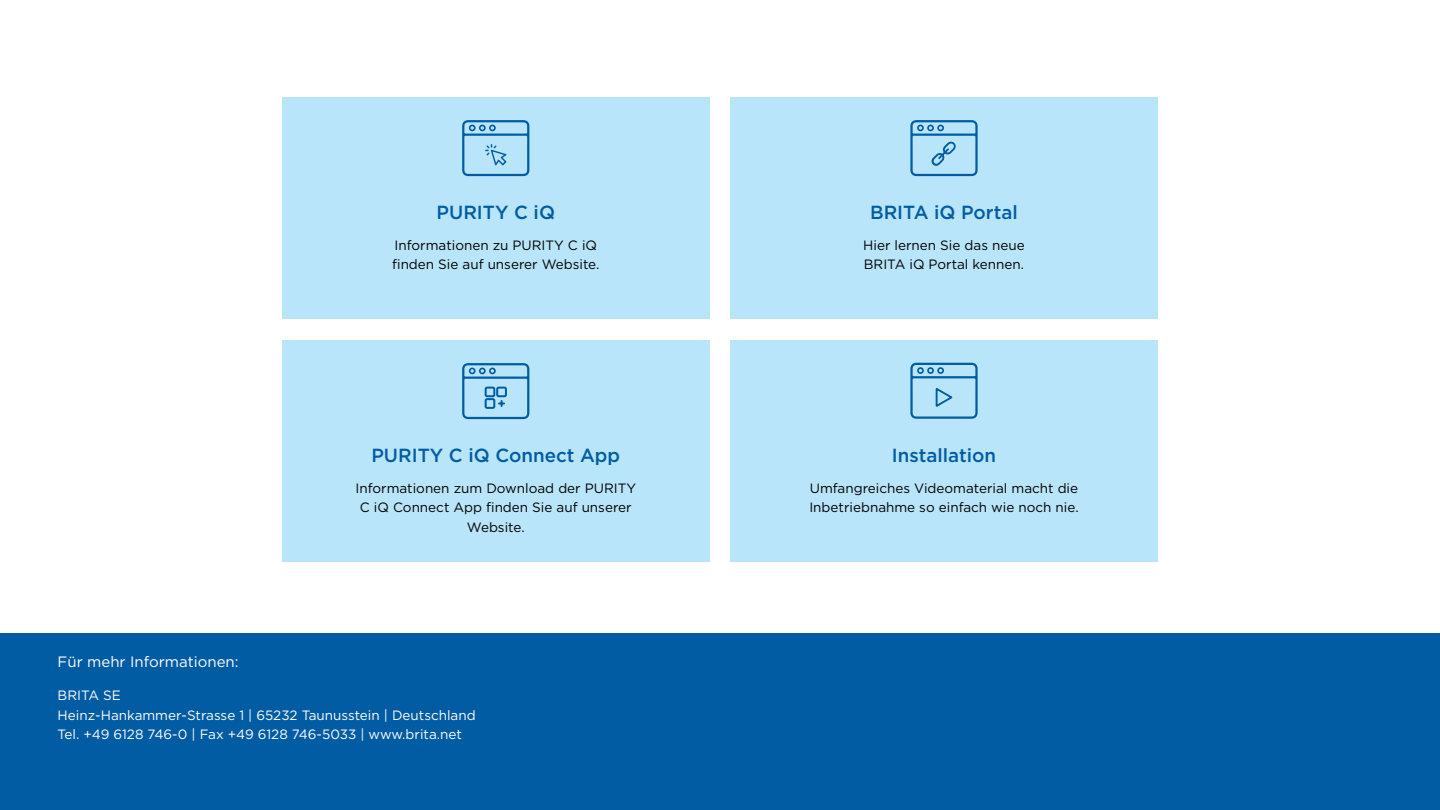
<style>
.page{position:relative;width:1440px;height:810px;background:#fff}
.page>*{position:absolute;margin:0;border:0;box-sizing:border-box;transform-origin:0 0}
.t1{font:500 18.98px "Gotham";color:#015ca3}
.t2{font:15px "Gotham";color:#fff}
.t3{font:13.5px/19.5px "Gotham";color:#000}
.t4{font:13.5px/19.5px "Gotham";color:#fff}
</style>
<div class="page">
<div style="left:0;top:634px;width:1440px;height:176px;background:#015ca3"></div>
<div style="left:282px;top:98px;width:428px;height:222px;background:#b9e5fa"></div>
<div style="left:282px;top:340px;width:428px;height:222px;background:#b9e5fa"></div>
<div style="left:730px;top:340px;width:428px;height:222px;background:#b9e5fa"></div>
<div style="left:730px;top:98px;width:428px;height:222px;background:#b9e5fa"></div>
<svg style="left:910px;top:120px;width:68px;height:56px"></svg>
<svg style="left:462px;top:120px;width:67px;height:56px"></svg>
<svg style="left:910px;top:363px;width:68px;height:56px"></svg>
<svg style="left:462px;top:363px;width:67px;height:56px"></svg>
<h1 class="t1" style="left:437px;top:200px;width:120px">PURITY C iQ</h1>
<p class="t3" style="left:392px;top:235px;width:209px">Informationen zu PURITY C iQ finden Sie auf unserer Website.</p>
<h1 class="t1" style="left:371px;top:443px;width:250px">PURITY C iQ Connect App</h1>
<p class="t3" style="left:355px;top:478px;width:282px;text-align:center">Informationen zum Download der PURITY<br>C iQ Connect App finden Sie auf unserer<br>Website.</p>
<p class="t2" style="left:58px;top:652px;width:182px">Für mehr Informationen:</p>
<p class="t4" style="left:58px;top:686px;width:420px">BRITA SE<br>Heinz-Hankammer-Strasse 1 | 65232 Taunusstein | Deutschland<br>Tel. +49 6128 746-0 | Fax +49 6128 746-5033 | www.brita.net</p>
<h1 class="t1" style="left:870px;top:200px;width:149px">BRITA iQ Portal</h1>
<p class="t3" style="left:863px;top:235px;width:163px">Hier lernen Sie das neue<br>BRITA iQ Portal kennen.</p>
<h1 class="t1" style="left:892px;top:443px;width:106px">Installation</h1>
<p class="t3" style="left:809px;top:478px;width:271px">Umfangreiches Videomaterial macht die<br>Inbetriebnahme so einfach wie noch nie.</p>
</div>
